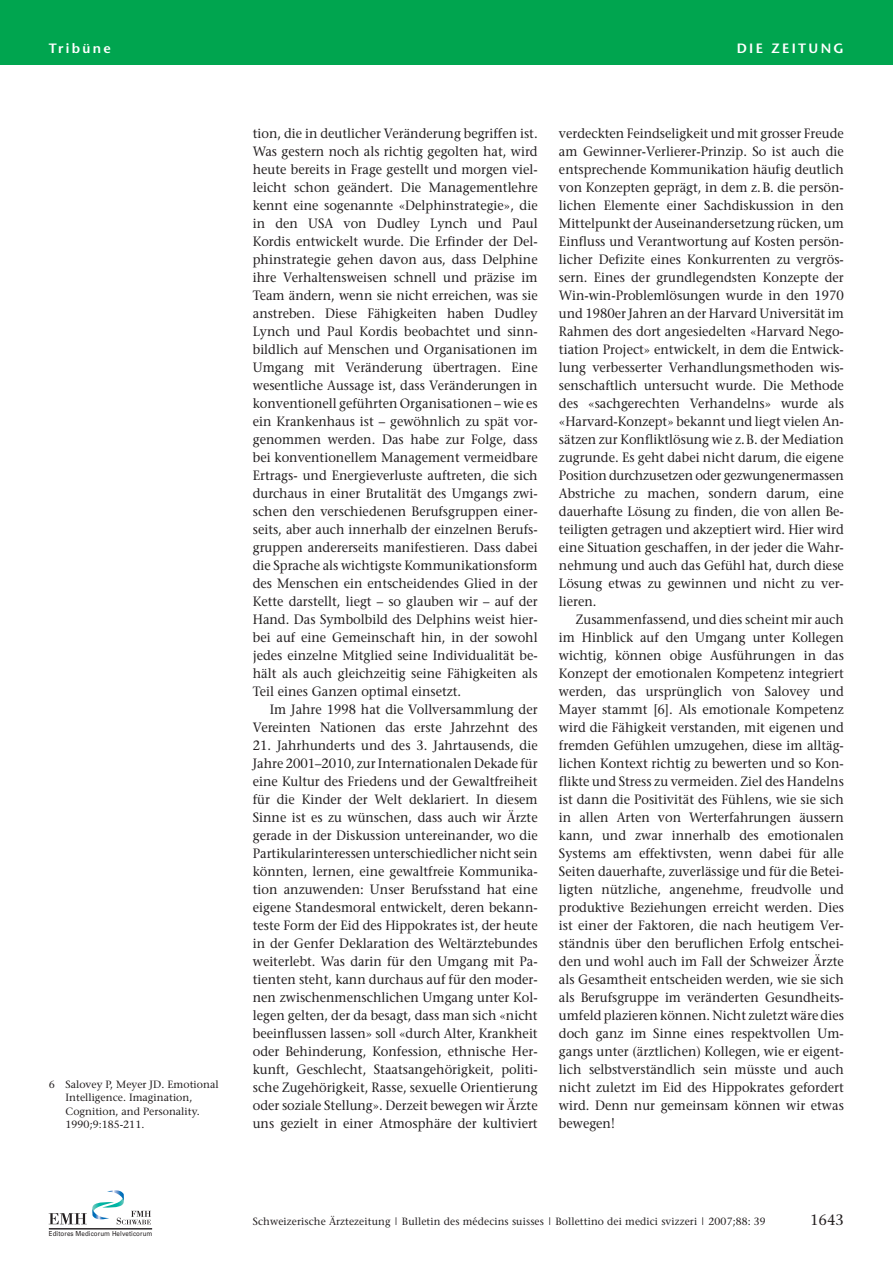
<style>
.page{position:relative;width:893px;height:1263px;background:#fff}
.page>*{position:absolute;margin:0;border:0;box-sizing:border-box;transform-origin:0 0}
.t1{font:15px "Stone Serif";color:#231f20}
.t2{font:13.5px/18px "Stone Serif";color:#231f20;text-align:justify;scale:.95 1}
.t3{font:600 13.5px "Stone Sans";letter-spacing:.17em;color:#fff}
.t4{font:10.5px/13.5px "Stone Serif";letter-spacing:.01em;color:#231f20}
.t5{font:6.9px "Univers";letter-spacing:.015em;color:#231f20;scale:.9 1}
</style>
<div class="page">
<svg style="left:49px;top:1190px;width:102px;height:34px"></svg>
<hr style="left:49px;top:1228px;width:103px;height:1px;background:#231f20">
<div style="left:0;top:0;width:893px;height:64px;background:#00a54f"></div>
<p class="t3" style="left:49px;top:42px;width:64px">Tribüne</p>
<p class="t3" style="left:737px;top:42px;width:109px">DIE ZEITUNG</p>
<p class="t4" style="left:66px;top:1078px;width:155px;text-indent:-17px">6 Salovey P, Meyer JD. Emotional<br>Intelligence. Imagination,<br>Cognition, and Personality.<br>1990;9:185-211.</p>
<p class="t5" style="left:49px;top:1229px;width:117px">Editores Medicorum Helveticorum</p>
<p class="t2" style="left:253px;top:126px;width:301px">tion, die in deutlicher Veränderung begriffen ist.<br>Was gestern noch als richtig gegolten hat, wird heute bereits in Frage gestellt und morgen viel&shy;leicht schon geändert. Die Managementlehre kennt eine sogenannte «Delphinstrategie», die in den USA von Dudley Lynch und Paul Kordis entwickelt wurde. Die Erfinder der Del&shy;phinstrategie gehen davon aus, dass Delphine ihre Verhaltensweisen schnell und präzise im Team ändern, wenn sie nicht erreichen, was sie anstreben. Diese Fähigkeiten haben Dudley Lynch und Paul Kordis beobachtet und sinn&shy;bildlich auf Menschen und Organisationen im Umgang mit Veränderung übertragen. Eine wesentliche Aussage ist, dass Veränderungen in konventionell geführten Organisationen – wie es ein Krankenhaus ist – gewöhnlich zu spät vor&shy;genommen werden. Das habe zur Folge, dass bei konventionellem Management vermeidbare Ertrags- und Energieverluste auftreten, die sich durchaus in einer Brutalität des Umgangs zwi&shy;schen den verschiedenen Berufsgruppen einer&shy;seits, aber auch innerhalb der einzelnen Berufs&shy;gruppen andererseits manifestieren. Dass dabei die Sprache als wichtigste Kommunikationsform des Menschen ein entscheidendes Glied in der Kette darstellt, liegt – so glauben wir – auf der Hand. Das Symbolbild des Delphins weist hier&shy;bei auf eine Gemeinschaft hin, in der sowohl jedes einzelne Mitglied seine Individualität be&shy;hält als auch gleichzeitig seine Fähigkeiten als Teil eines Ganzen optimal einsetzt.</p>
<p class="t2" style="left:253px;top:702px;width:301px;text-align:right">Im Jahre 1998 hat die Vollversammlung der<br>Vereinten Nationen das erste Jahrzehnt des</p>
<p class="t2" style="left:253px;top:738px;width:301px">21. Jahrhunderts und des 3. Jahrtausends, die Jahre 2001–2010, zur Internationalen Dekade für eine Kultur des Friedens und der Gewaltfreiheit für die Kinder der Welt deklariert. In diesem Sinne ist es zu wünschen, dass auch wir Ärzte gerade in der Diskussion untereinander, wo die Partikularinteressen unterschiedlicher nicht sein könnten, lernen, eine gewaltfreie Kommunika&shy;tion anzuwenden: Unser Berufsstand hat eine eigene Standesmoral entwickelt, deren bekann&shy;teste Form der Eid des Hippokrates ist, der heute in der Genfer Deklaration des Weltärztebundes weiterlebt. Was darin für den Umgang mit Pa&shy;tienten steht, kann durchaus auf für den moder&shy;nen zwischenmenschlichen Umgang unter Kol&shy;legen gelten, der da besagt, dass man sich «nicht beeinflussen lassen» soll «durch Alter, Krankheit oder Behinderung, Konfession, ethnische Her&shy;kunft, Geschlecht, Staatsangehörigkeit, politi&shy;sche Zugehörigkeit, Rasse, sexuelle Orientierung oder soziale Stellung». Derzeit bewegen wir Ärzte uns gezielt in einer Atmosphäre der kultiviert</p>
<p class="t2" style="left:559px;top:125px;width:301px">verdeckten Feindseligkeit und mit grosser Freude am Gewinner-Verlierer-Prinzip. So ist auch die entsprechende Kommunikation häufig deutlich von Konzepten geprägt, in dem z.B. die persön&shy;lichen Elemente einer Sachdiskussion in den Mittelpunkt der Auseinandersetzung rücken, um Einfluss und Verantwortung auf Kosten persön&shy;licher Defizite eines Konkurrenten zu vergrös&shy;sern. Eines der grundlegendsten Konzepte der Win-win-Problemlösungen wurde in den 1970 und 1980er Jahren an der Harvard Universität im Rahmen des dort angesiedelten «Harvard Nego&shy;tiation Project» entwickelt, in dem die Entwick&shy;lung verbesserter Verhandlungsmethoden wis&shy;senschaftlich untersucht wurde. Die Methode des «sachgerechten Verhandelns» wurde als «Harvard-Konzept» bekannt und liegt vielen An&shy;sätzen zur Konfliktlösung wie z.B. der Mediation zugrunde. Es geht dabei nicht darum, die eigene Position durchzusetzen oder gezwungenermassen Abstriche zu machen, sondern darum, eine dauerhafte Lösung zu finden, die von allen Be&shy;teiligten getragen und akzeptiert wird. Hier wird eine Situation geschaffen, in der jeder die Wahr&shy;nehmung und auch das Gefühl hat, durch diese Lösung etwas zu gewinnen und nicht zu ver&shy;lieren.</p>
<p class="t2" style="left:559px;top:611px;width:301px;text-indent:17px">Zusammenfassend, und dies scheint mir auch im Hinblick auf den Umgang unter Kollegen wichtig, können obige Ausführungen in das Konzept der emotionalen Kompetenz integriert werden, das ursprünglich von Salovey und Mayer stammt [6]. Als emotionale Kompetenz wird die Fähigkeit verstanden, mit eigenen und fremden Gefühlen umzugehen, diese im alltäg&shy;lichen Kontext richtig zu bewerten und so Kon&shy;flikte und Stress zu vermeiden. Ziel des Handelns ist dann die Positivität des Fühlens, wie sie sich in allen Arten von Werterfahrungen äussern kann, und zwar innerhalb des emotionalen Systems am effektivsten, wenn dabei für alle Seiten dauerhafte, zuverlässige und für die Betei&shy;ligten nützliche, angenehme, freudvolle und produktive Beziehungen erreicht werden. Dies ist einer der Faktoren, die nach heutigem Ver&shy;ständnis über den beruflichen Erfolg entschei&shy;den und wohl auch im Fall der Schweizer Ärzte als Gesamtheit entscheiden werden, wie sie sich als Berufsgruppe im veränderten Gesundheits&shy;umfeld plazieren können. Nicht zuletzt wäre dies doch ganz im Sinne eines respektvollen Um&shy;gangs unter (ärztlichen) Kollegen, wie er eigent&shy;lich selbstverständlich sein müsste und auch nicht zuletzt im Eid des Hippokrates gefordert wird. Denn nur gemeinsam können wir etwas bewegen!</p>
<p class="t4" style="left:253px;top:1215px;width:515px">Schweizerische Ärztezeitung | Bulletin des médecins suisses | Bollettino dei medici svizzeri | 2007;88: 39</p>
<p class="t1" style="left:810px;top:1213px;width:35px">1643</p>
</div>
